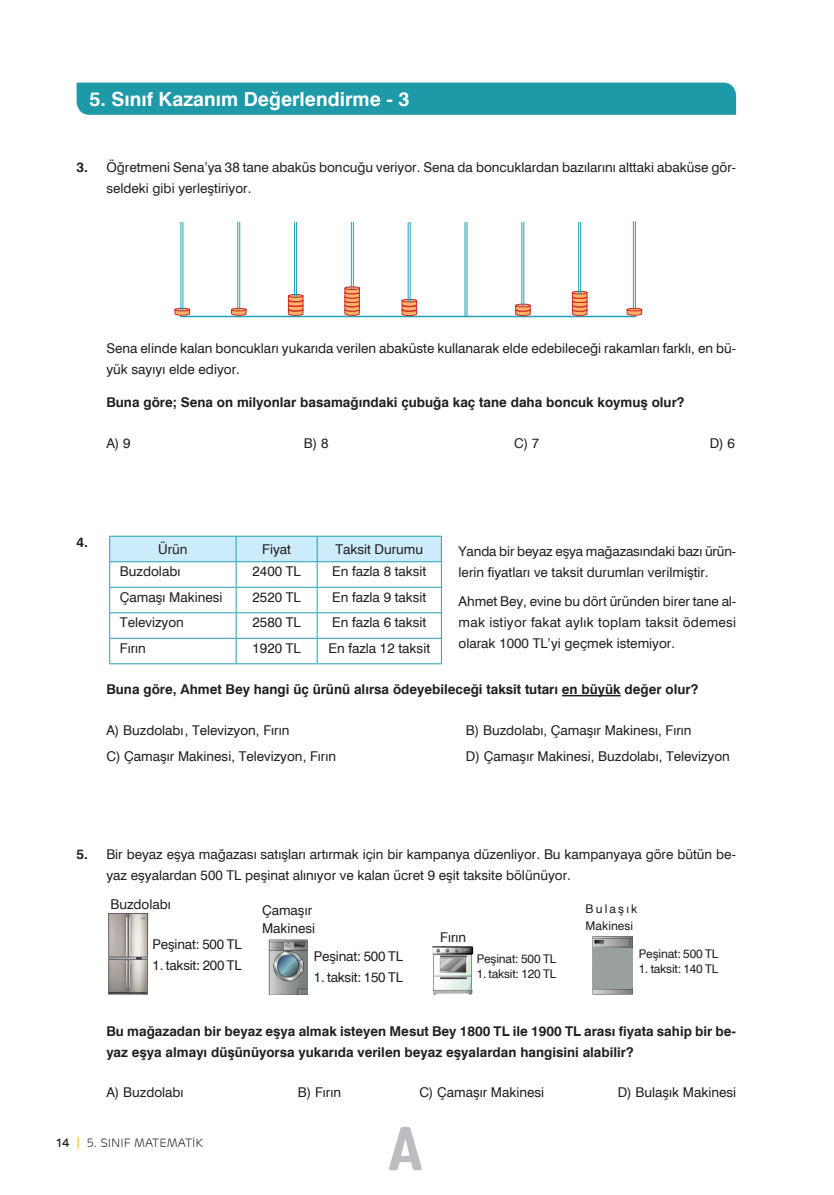
<style>
.page{position:relative;width:834px;height:1195px;background:#fff}
.page>*{position:absolute;margin:0;border:0;box-sizing:border-box;transform-origin:0 0}
.t1{font:60px "Grota Sans Rounded Regular 3";color:#bcbdc0}
.t2{font:700 19.5px "Swiss 721 BT";color:#fff}
.TS__PLAIN___TUR{font:13.5px/21px "Swiss 721 BT";color:#231f20}
.boşluksuz{font:13.5px/21px "Swiss 721 BT";color:#231f20}
.TC__ABCDE___TUR{font:13.5px "Swiss 721 BT";color:#231f20}
.TS__BOLD___MAT{font:700 13.5px/21px "Swiss 721 BT";color:#231f20}
.TS__BOLD___TUR{font:700 13.5px "Swiss 721 BT";color:#231f20}
.TS__TABLO___TUR{font:13.5px "Swiss 721 BT";color:#231f20}
.TS__PLAIN___TUR-2{font:700 13.5px "Swiss 721 BT";color:#231f20}
.boşluksuz-2{font:12px/16.5px "Swiss 721 BT";letter-spacing:-.01em;color:#231f20}
.TS__PLAIN___TUR-3{font:12px "Swiss 721 BT";letter-spacing:-.015em;color:#231f20}
.t3{font:300 12px "Rubrik";color:#231f20}
.s1{font-weight:700}
.s2{font-weight:500}
.s3{font-weight:500;color:#fec62a}
</style>
<div class="page">
<div style="left:77px;top:83px;width:659px;height:32px;background:#1e99a8"></div>
<div style="left:288px;top:294px;width:15px;height:4px;border:1px solid #d1232a;border-radius:50%"></div>
<svg style="left:287px;top:295px;width:17px;height:21px"></svg>
<div style="left:174px;top:308px;width:16px;height:3px;border:1px solid #d1232a;border-radius:50%"></div>
<svg style="left:174px;top:309px;width:16px;height:7px"></svg>
<hr style="left:180px;top:316px;width:456px;height:1px;background:#22a0b6">
<hr style="left:296px;top:222px;width:1px;height:75px;background:#22a0b6">
<hr style="left:294px;top:222px;width:1px;height:75px;background:#22a0b6">
<hr style="left:466px;top:222px;width:1px;height:94px;background:#22a0b6">
<hr style="left:464px;top:222px;width:1px;height:94px;background:#22a0b6">
<hr style="left:182px;top:222px;width:1px;height:88px;background:#22a0b6">
<hr style="left:180px;top:222px;width:1px;height:88px;background:#22a0b6">
<div style="left:231px;top:308px;width:15px;height:3px;border:1px solid #d1232a;border-radius:50%"></div>
<svg style="left:231px;top:309px;width:16px;height:7px"></svg>
<hr style="left:239px;top:222px;width:1px;height:89px;background:#22a0b6">
<hr style="left:237px;top:222px;width:1px;height:89px;background:#22a0b6">
<div style="left:344px;top:286px;width:16px;height:4px;border:1px solid #d1232a;border-radius:50%"></div>
<svg style="left:344px;top:288px;width:16px;height:28px"></svg>
<hr style="left:353px;top:222px;width:1px;height:67px;background:#22a0b6">
<hr style="left:351px;top:222px;width:1px;height:67px;background:#22a0b6">
<div style="left:401px;top:299px;width:16px;height:3px;border:1px solid #d1232a;border-radius:50%"></div>
<svg style="left:401px;top:300px;width:16px;height:16px"></svg>
<hr style="left:409px;top:222px;width:1px;height:80px;background:#22a0b6">
<hr style="left:407px;top:222px;width:1px;height:80px;background:#22a0b6">
<div style="left:515px;top:304px;width:15px;height:3px;border:1px solid #d1232a;border-radius:50%"></div>
<svg style="left:515px;top:305px;width:16px;height:11px"></svg>
<hr style="left:523px;top:222px;width:1px;height:84px;background:#22a0b6">
<hr style="left:521px;top:222px;width:1px;height:84px;background:#22a0b6">
<div style="left:572px;top:291px;width:15px;height:3px;border:1px solid #d1232a;border-radius:50%"></div>
<svg style="left:571px;top:292px;width:16px;height:24px"></svg>
<hr style="left:578px;top:222px;width:1px;height:72px;background:#22a0b6">
<hr style="left:580px;top:222px;width:1px;height:72px;background:#22a0b6">
<div style="left:626px;top:308px;width:16px;height:3px;border:1px solid #d1232a;border-radius:50%"></div>
<svg style="left:626px;top:309px;width:16px;height:7px"></svg>
<hr style="left:632px;top:221px;width:1px;height:89px;background:#22a0b6">
<hr style="left:634px;top:221px;width:1px;height:89px;background:#22a0b6">
<img style="left:108px;top:913px;width:40px;height:82px">
<img style="left:268px;top:939px;width:40px;height:56px">
<img style="left:432px;top:946px;width:41px;height:49px">
<img style="left:592px;top:936px;width:40px;height:59px">
<div style="left:593px;top:948px;width:39px;height:40px;background:#9a9f9f"></div>
<hr style="left:562px;top:695px;width:58px;height:1px;background:#231f20">
<svg style="left:109px;top:536px;width:333px;height:127px"></svg>
<hr style="left:109px;top:663px;width:127px;height:1px;background:#22a0b6">
<hr style="left:236px;top:663px;width:81px;height:1px;background:#22a0b6">
<hr style="left:317px;top:663px;width:124px;height:1px;background:#22a0b6">
<h2 class="t2" style="left:89px;top:87px;width:321px">5. Sınıf Kazanım Değerlendirme - 3</h2>
<p class="TS__PLAIN___TUR" style="left:106px;top:156px;width:631px;text-indent:-30px"><span class="s1">3.</span> Öğretmeni Sena’ya 38 tane abaküs boncuğu veriyor. Sena da boncuklardan bazılarını alttaki abaküse gör&shy;seldeki gibi yerleştiriyor.</p>
<p class="TS__PLAIN___TUR" style="left:106px;top:337px;width:631px">Sena elinde kalan boncukları yukarıda verilen abaküste kullanarak elde edebileceği rakamları farklı, en bü&shy;yük sayıyı elde ediyor.</p>
<p class="TS__BOLD___TUR" style="left:106px;top:394px;width:579px">Buna göre; Sena on milyonlar basamağındaki çubuğa kaç tane daha boncuk koymuş olur?</p>
<p class="TC__ABCDE___TUR" style="left:106px;top:435px;width:26px">A) 9</p>
<p class="TC__ABCDE___TUR" style="left:304px;top:435px;width:26px">B) 8</p>
<p class="TC__ABCDE___TUR" style="left:514px;top:435px;width:27px">C) 7</p>
<p class="TC__ABCDE___TUR" style="left:709px;top:435px;width:27px">D) 6</p>
<p class="TS__PLAIN___TUR-2" style="left:77px;top:534px;width:13px">4.</p>
<p class="TS__TABLO___TUR" style="left:158px;top:541px;width:31px">Ürün</p>
<p class="TS__TABLO___TUR" style="left:262px;top:541px;width:30px">Fiyat</p>
<p class="TS__TABLO___TUR" style="left:335px;top:541px;width:89px">Taksit Durumu</p>
<p class="TS__TABLO___TUR" style="left:120px;top:563px;width:62px">Buzdolabı</p>
<p class="TS__TABLO___TUR" style="left:252px;top:563px;width:50px">2400 TL</p>
<p class="TS__TABLO___TUR" style="left:332px;top:563px;width:96px">En fazla 8 taksit</p>
<p class="TS__TABLO___TUR" style="left:120px;top:589px;width:104px">Çamaşı Makinesi</p>
<p class="TS__TABLO___TUR" style="left:252px;top:589px;width:50px">2520 TL</p>
<p class="TS__TABLO___TUR" style="left:332px;top:589px;width:96px">En fazla 9 taksit</p>
<p class="TS__TABLO___TUR" style="left:120px;top:614px;width:65px">Televizyon</p>
<p class="TS__TABLO___TUR" style="left:252px;top:614px;width:50px">2580 TL</p>
<p class="TS__TABLO___TUR" style="left:332px;top:614px;width:96px">En fazla 6 taksit</p>
<p class="TS__TABLO___TUR" style="left:120px;top:640px;width:28px">Fırın</p>
<p class="TS__TABLO___TUR" style="left:252px;top:640px;width:50px">1920 TL</p>
<p class="TS__TABLO___TUR" style="left:328px;top:640px;width:103px">En fazla 12 taksit</p>
<p class="boşluksuz" style="left:458px;top:540px;width:279px">Yanda bir beyaz eşya mağazasındaki bazı ürün&shy;lerin fiyatları ve taksit durumları verilmiştir.</p>
<p class="boşluksuz" style="left:458px;top:591px;width:279px;text-align:justify">Ahmet Bey, evine bu dört üründen birer tane al&shy;mak istiyor fakat aylık toplam taksit ödemesi olarak 1000 TL’yi geçmek istemiyor.</p>
<p class="TS__BOLD___TUR" style="left:106px;top:681px;width:593px">Buna göre, Ahmet Bey hangi üç ürünü alırsa ödeyebileceği taksit tutarı en büyük değer olur?</p>
<p class="TC__ABCDE___TUR" style="left:106px;top:722px;width:184px">A) Buzdolabı, Televizyon, Fırın</p>
<p class="TC__ABCDE___TUR" style="left:466px;top:722px;width:227px">B) Buzdolabı, Çamaşır Makinesı, Fırın</p>
<p class="TC__ABCDE___TUR" style="left:106px;top:747px;width:231px">C) Çamaşır Makinesi, Televizyon, Fırın</p>
<p class="TC__ABCDE___TUR" style="left:466px;top:747px;width:265px">D) Çamaşır Makinesi, Buzdolabı, Televizyon</p>
<p class="TS__PLAIN___TUR" style="left:106px;top:843px;width:631px;text-indent:-30px"><span class="s1">5.</span> Bir beyaz eşya mağazası satışları artırmak için bir kampanya düzenliyor. Bu kampanyaya göre bütün be&shy;yaz eşyalardan 500 TL peşinat alınıyor ve kalan ücret 9 eşit taksite bölünüyor.</p>
<p class="boşluksuz" style="left:110px;top:894px;width:62px">Buzdolabı</p>
<p class="boşluksuz" style="left:152px;top:933px;width:91px">Peşinat: 500 TL</p>
<p class="TS__PLAIN___TUR" style="left:152px;top:954px;width:91px">1. taksit: 200 TL</p>
<p class="boşluksuz" style="left:262px;top:899px;width:52px">Çamaşır</p>
<p class="boşluksuz" style="left:262px;top:917px;width:55px">Makinesi</p>
<p class="boşluksuz" style="left:314px;top:945px;width:91px">Peşinat: 500 TL</p>
<p class="TS__PLAIN___TUR" style="left:314px;top:966px;width:91px">1. taksit: 150 TL</p>
<p class="TS__PLAIN___TUR" style="left:440px;top:926px;width:28px">Fırın</p>
<p class="boşluksuz-2" style="left:476px;top:950px;width:81px">Peşinat: 500 TL</p>
<p class="TS__PLAIN___TUR-3" style="left:476px;top:966px;width:81px">1. taksit: 120 TL</p>
<p class="boşluksuz-2" style="left:585px;top:900px;width:53px">Bulaşık<br>Makinesi</p>
<p class="boşluksuz-2" style="left:638px;top:946px;width:81px">Peşinat: 500 TL</p>
<p class="TS__PLAIN___TUR-3" style="left:638px;top:962px;width:81px">1. taksit: 140 TL</p>
<p class="TS__BOLD___MAT" style="left:106px;top:1020px;width:631px">Bu mağazadan bir beyaz eşya almak isteyen Mesut Bey 1800 TL ile 1900 TL arası fiyata sahip bir be&shy;yaz eşya almayı düşünüyorsa yukarıda verilen beyaz eşyalardan hangisini alabilir?</p>
<p class="TC__ABCDE___TUR" style="left:106px;top:1084px;width:79px">A) Buzdolabı</p>
<p class="TC__ABCDE___TUR" style="left:298px;top:1084px;width:45px">B) Fırın</p>
<p class="TC__ABCDE___TUR" style="left:419px;top:1084px;width:126px">C) Çamaşır Makinesi</p>
<p class="TC__ABCDE___TUR" style="left:617px;top:1084px;width:120px">D) Bulaşık Makinesi</p>
<p class="t3" style="left:56px;top:1136px;width:148px"><span class="s2">14</span> <span class="s3">|</span> 5. SINIF MATEMATIK</p>
<h1 class="t1" style="left:388px;top:1112px;width:36px">A</h1>
</div>
